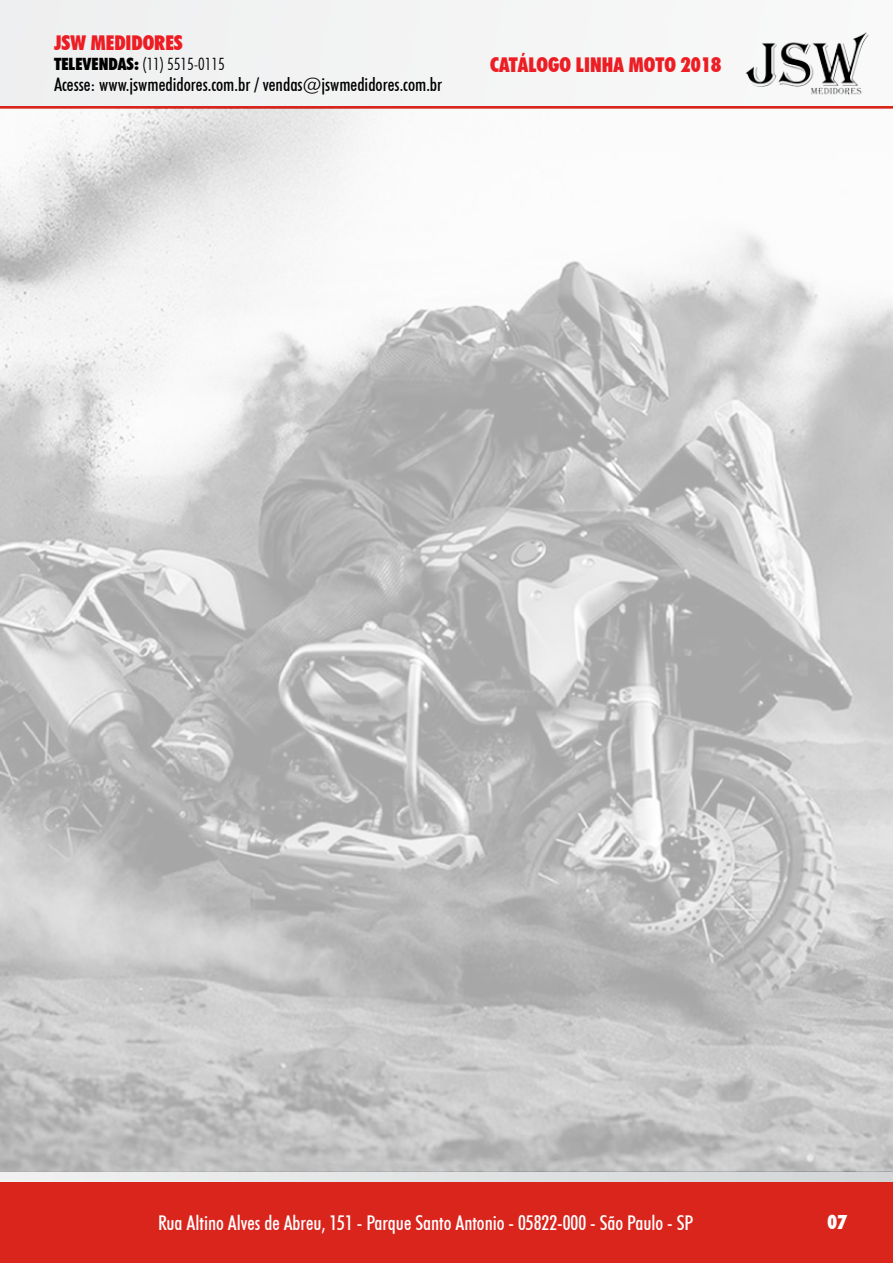
<style>
.page{position:relative;width:893px;height:1263px;background:#fff}
.page>*{position:absolute;margin:0;border:0;box-sizing:border-box;transform-origin:0 0}
.t1{font:500 condensed 20.4px "Futura BT";color:#fff}
.t2{font:900 condensed 20.4px "Futura BT";color:#ed1d24}
.t3{font:900 condensed 19.5px "Futura BT";color:#fff}
.t4{font:500 condensed 18.6px "Futura BT";color:#000}
.t5{font:300 condensed 16.95px "Futura BT";color:#000}
.s1{font-weight:900}
</style>
<div class="page">
<div style="left:0;top:1172px;width:893px;height:91px;background:linear-gradient(to right,#f1f1f2,#d3d4d5)"></div>
<div style="left:0;top:1182px;width:893px;height:81px;background:#da251d"></div>
<div style="left:0;top:0;width:893px;height:106px;background:#f3f3f4"></div>
<hr style="left:0;top:106px;width:893px;height:3px;background:#da251d">
<img style="left:745px;top:32px;width:124px;height:63px">
<img style="left:0;top:109px;width:893px;height:1063px">
<p class="t2" style="left:54px;top:31px;width:121px">JSW MEDIDORES</p>
<p class="t5" style="left:54px;top:54px;width:172px"><span class="s1">TELEVENDAS:</span> (11) 5515-0115</p>
<p class="t4" style="left:54px;top:73px;width:390px">Acesse: www.jswmedidores.com.br / vendas@jswmedidores.com.br</p>
<p class="t2" style="left:490px;top:52px;width:232px">CATÁLOGO LINHA MOTO 2018</p>
<p class="t1" style="left:158px;top:1210px;width:537px">Rua Altino Alves de Abreu, 151 - Parque Santo Antonio - 05822-000 - São Paulo - SP</p>
<p class="t3" style="left:828px;top:1210px;width:21px">07</p>
</div>
